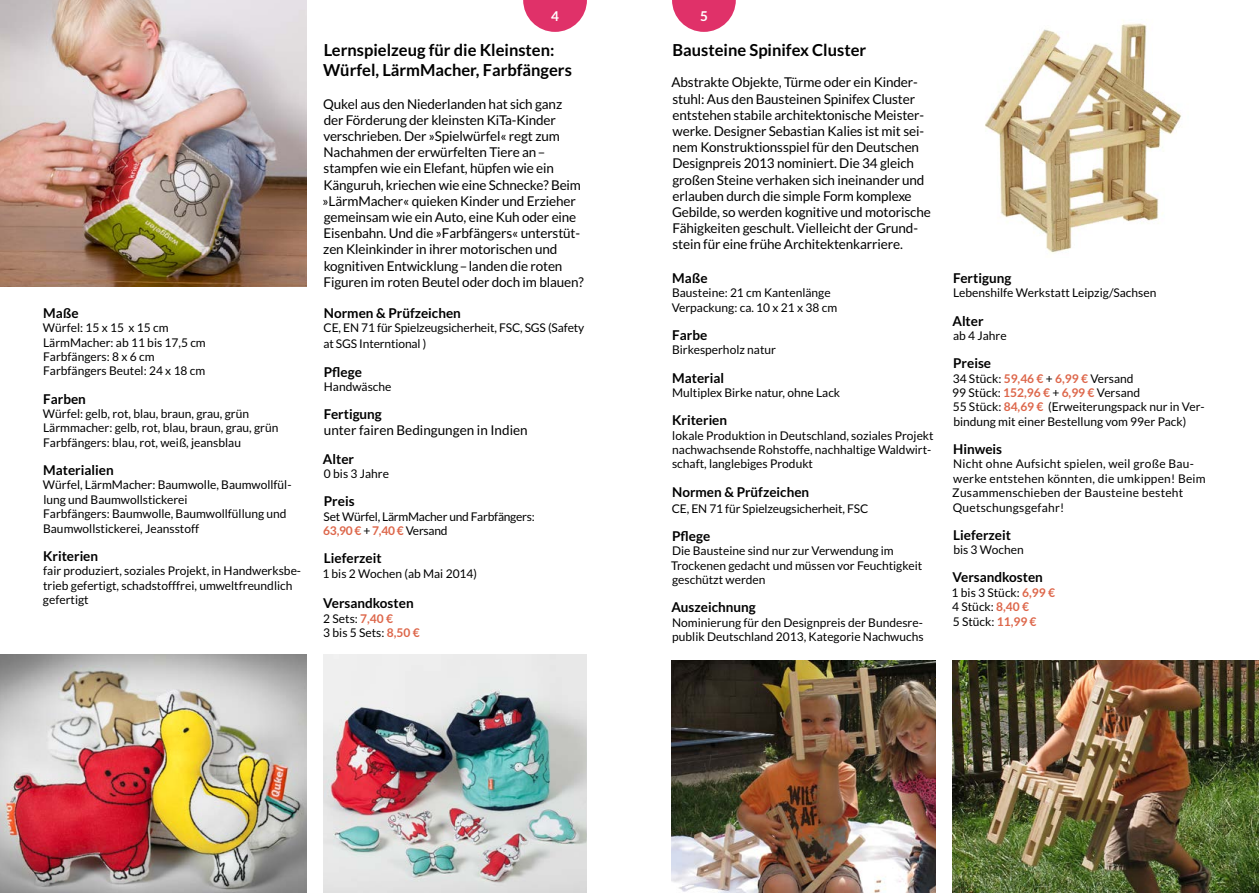
<style>
.page{position:relative;width:1259px;height:893px;background:#fff}
.page>*{position:absolute;margin:0;border:0;box-sizing:border-box;transform-origin:0 0}
.t1{font:700 16.5px/19.8px "Lato";color:#000}
.t2{font:13.5px/16.2px "Lato";letter-spacing:-.01em;color:#000}
.t3{font:700 13.5px "Lato";color:#000}
.t4{font:700 13.5px "Lato";color:#fff}
.t5{font:12px/14.4px "Lato";color:#000}
.t6{font:12px/14.4px "Lato";letter-spacing:.02em;color:#000}
.t7{font:12px/14.4px "Lato";letter-spacing:-.02em;color:#000}
.s1{font-weight:700;color:#dd664a}
</style>
<div class="page">
<img style="left:985px;top:20px;width:196px;height:233px">
<svg style="left:523px;top:0;width:64px;height:32px"></svg>
<svg style="left:672px;top:0;width:64px;height:32px"></svg>
<img style="left:0;top:655px;width:306px;height:238px">
<img style="left:323px;top:655px;width:264px;height:238px">
<img style="left:0;top:0;width:306px;height:286px">
<img style="left:671px;top:660px;width:264px;height:233px">
<img style="left:952px;top:660px;width:307px;height:233px">
<p class="t3" style="left:43px;top:305px;width:37px">Maße</p>
<p class="t5" style="left:43px;top:320px;width:164px">Würfel: 15 x 15 x 15 cm<br>LärmMacher: ab 11 bis 17,5 cm<br>Farbfängers: 8 x 6 cm<br>Farbfängers Beutel: 24 x 18 cm</p>
<p class="t3" style="left:43px;top:391px;width:44px">Farben</p>
<p class="t5" style="left:43px;top:406px;width:237px">Würfel: gelb, rot, blau, braun, grau, grün<br>Lärmmacher: gelb, rot, blau, braun, grau, grün<br>Farbfängers: blau, rot, weiß, jeansblau</p>
<p class="t3" style="left:43px;top:462px;width:72px">Materialien</p>
<p class="t5" style="left:43px;top:478px;width:250px">Würfel, LärmMacher: Baumwolle, Baumwollfül&shy;lung und Baumwollstickerei<br>Farbfängers: Baumwolle, Baumwollfüllung und Baumwollstickerei, Jeansstoff</p>
<p class="t3" style="left:43px;top:548px;width:57px">Kriterien</p>
<p class="t5" style="left:43px;top:563px;width:260px">fair produziert, soziales Projekt, in Handwerksbe&shy;trieb gefertigt, schadstofffrei, umweltfreundlich gefertigt</p>
<p class="t4" style="left:551px;top:9px;width:9px">4</p>
<p class="t4" style="left:700px;top:9px;width:9px">5</p>
<h1 class="t1" style="left:323px;top:40px;width:250px">Lernspielzeug für die Kleinsten:<br>Würfel, LärmMacher, Farbfängers</h1>
<p class="t2" style="left:322px;top:96px;width:263px">Qukel aus den Niederlanden hat sich ganz der Förderung der kleinsten KiTa-Kinder verschrieben. Der »Spielwürfel« regt zum Nachahmen der erwürfelten Tiere an– stampfen wie ein Elefant, hüpfen wie ein Känguruh, kriechen wie eine Schnecke? Beim »LärmMacher« quieken Kinder und Erzieher gemeinsam wie ein Auto, eine Kuh oder eine Eisenbahn. Und die »Farbfängers« unterstüt&shy;zen Kleinkinder in ihrer motorischen und kognitiven Entwicklung–landen die roten Figuren im roten Beutel oder doch im blauen?</p>
<p class="t3" style="left:324px;top:305px;width:138px">Normen &amp; Prüfzeichen</p>
<p class="t5" style="left:323px;top:320px;width:262px;line-height:16.2px">CE, EN 71 für Spielzeugsicherheit, FSC, SGS (Safety at SGS Interntional )</p>
<p class="t3" style="left:324px;top:364px;width:40px">Pflege</p>
<p class="t5" style="left:324px;top:379px;width:69px">Handwäsche</p>
<p class="t3" style="left:324px;top:406px;width:60px">Fertigung</p>
<p class="t2" style="left:324px;top:422px;width:205px">unter fairen Bedingungen in Indien</p>
<p class="t3" style="left:323px;top:451px;width:33px">Alter</p>
<p class="t5" style="left:324px;top:466px;width:67px">0 bis 3 Jahre</p>
<p class="t3" style="left:324px;top:493px;width:32px">Preis</p>
<p class="t7" style="left:323px;top:509px;width:213px">Set Würfel, LärmMacher und Farbfängers:<br><span class="s1">63,90 €</span> + <span class="s1">7,40 €</span> Versand</p>
<p class="t3" style="left:324px;top:550px;width:59px">Lieferzeit</p>
<p class="t5" style="left:322px;top:566px;width:156px">1 bis 2 Wochen (ab Mai 2014)</p>
<p class="t3" style="left:323px;top:595px;width:92px">Versandkosten</p>
<p class="t5" style="left:323px;top:611px;width:98px">2 Sets: <span class="s1">7,40 €<br></span>3 bis 5 Sets: <span class="s1">8,50 €</span></p>
<h1 class="t1" style="left:672px;top:40px;width:195px">Bausteine Spinifex Cluster</h1>
<p class="t2" style="left:671px;top:74px;width:261px">Abstrakte Objekte, Türme oder ein Kinder&shy;stuhl: Aus den Bausteinen Spinifex Cluster entstehen stabile architektonische Meister&shy;werke. Designer Sebastian Kalies ist mit sei&shy;nem Konstruktionsspiel für den Deutschen Designpreis 2013 nominiert. Die 34 gleich großen Steine verhaken sich ineinander und erlauben durch die simple Form komplexe Gebilde, so werden kognitive und motorische Fähigkeiten geschult. Vielleicht der Grund&shy;stein für eine frühe Architektenkarriere.</p>
<p class="t3" style="left:672px;top:270px;width:37px">Maße</p>
<p class="t5" style="left:671px;top:286px;width:167px">Bausteine: 21 cm Kantenlänge<br>Verpackung: ca. 10 x 21 x 38 cm</p>
<p class="t3" style="left:672px;top:327px;width:37px">Farbe</p>
<p class="t5" style="left:672px;top:343px;width:105px">Birkesperholz natur</p>
<p class="t3" style="left:672px;top:370px;width:53px">Material</p>
<p class="t5" style="left:672px;top:385px;width:170px">Multiplex Birke natur, ohne Lack</p>
<p class="t3" style="left:672px;top:413px;width:57px">Kriterien</p>
<p class="t5" style="left:672px;top:428px;width:263px">lokale Produktion in Deutschland, soziales Projekt nachwachsende Rohstoffe, nachhaltige Waldwirt&shy;schaft, langlebiges Produkt</p>
<p class="t3" style="left:672px;top:484px;width:138px">Normen &amp; Prüfzeichen</p>
<p class="t5" style="left:672px;top:501px;width:198px">CE, EN 71 für Spielzeugsicherheit, FSC</p>
<p class="t3" style="left:672px;top:528px;width:40px">Pflege</p>
<p class="t5" style="left:671px;top:544px;width:253px">Die Bausteine sind nur zur Verwendung im<br>Trockenen gedacht und müssen vor Feuchtigkeit geschützt werden</p>
<p class="t3" style="left:671px;top:600px;width:86px">Auszeichnung</p>
<p class="t5" style="left:672px;top:615px;width:253px">Nominierung für den Designpreis der Bundesre&shy;publik Deutschland 2013, Kategorie Nachwuchs</p>
<p class="t3" style="left:953px;top:270px;width:60px">Fertigung</p>
<p class="t5" style="left:953px;top:286px;width:205px">Lebenshilfe Werkstatt Leipzig/Sachsen</p>
<p class="t3" style="left:952px;top:313px;width:33px">Alter</p>
<p class="t5" style="left:953px;top:328px;width:55px">ab 4 Jahre</p>
<p class="t3" style="left:953px;top:356px;width:39px">Preise</p>
<p class="t5" style="left:952px;top:371px;width:254px">34 Stück: <span class="s1">59,46 €</span> + <span class="s1">6,99 €</span> Versand<br>99 Stück: <span class="s1">152,96 €</span> + <span class="s1">6,99 €</span> Versand<br>55 Stück: <span class="s1">84,69 €</span> (Erweiterungspack nur in Ver&shy;bindung mit einer Bestellung vom 99er Pack)</p>
<p class="t3" style="left:953px;top:441px;width:50px">Hinweis</p>
<p class="t6" style="left:952px;top:457px;width:255px">Nicht ohne Aufsicht spielen, weil große Bau&shy;werke entstehen könnten, die umkippen! Beim Zusammenschieben der Bausteine besteht Quetschungsgefahr!</p>
<p class="t3" style="left:953px;top:527px;width:59px">Lieferzeit</p>
<p class="t5" style="left:953px;top:543px;width:72px">bis 3 Wochen</p>
<p class="t3" style="left:952px;top:570px;width:92px">Versandkosten</p>
<p class="t5" style="left:951px;top:585px;width:105px">1 bis 3 Stück: <span class="s1">6,99 €<br></span>4 Stück: <span class="s1">8,40 €<br></span>5 Stück: <span class="s1">11,99 €</span></p>
</div>
